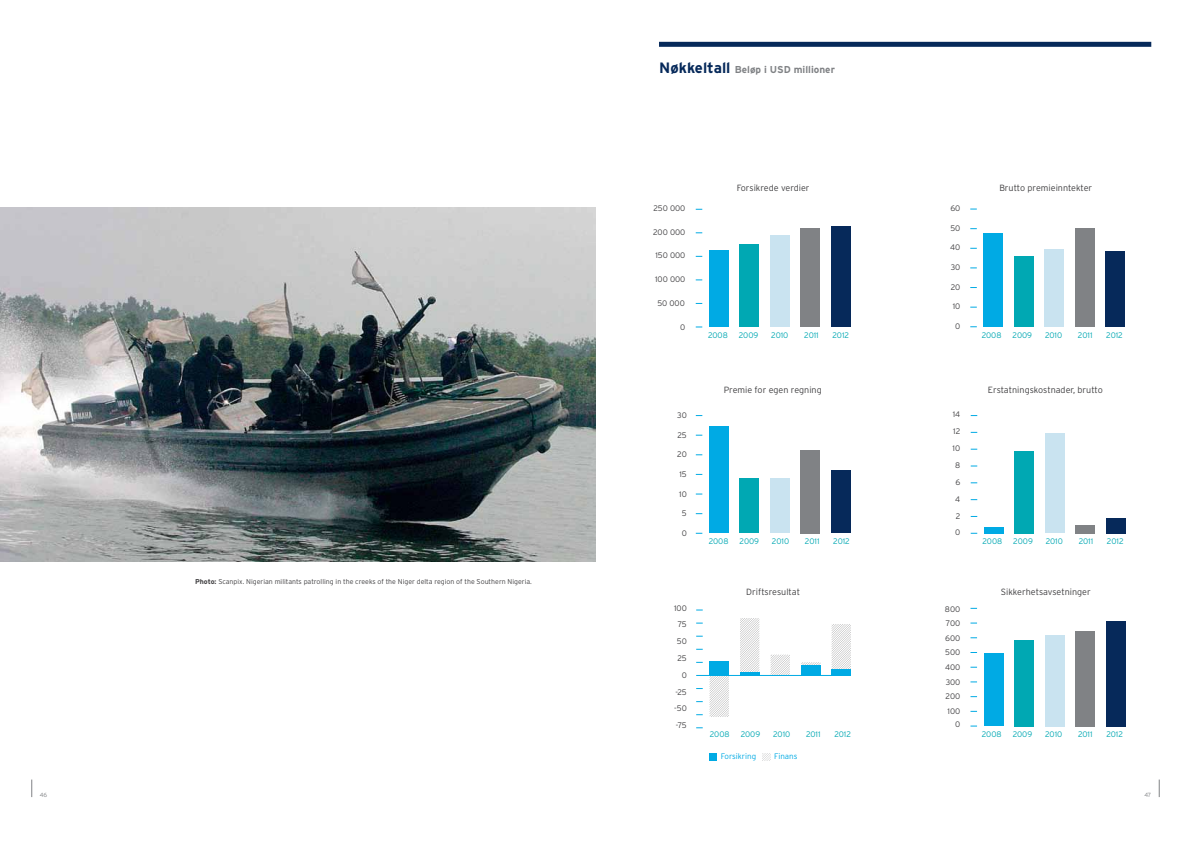
<style>
.page{position:relative;width:1191px;height:842px;background:#fff}
.page>*{position:absolute;margin:0;border:0;box-sizing:border-box;transform-origin:0 0}
.t1{font:700 10px "Interstate";color:#808285}
.t2{font:300 9px "Interstate";color:#414042}
.t3{font:300 8px "Interstate";color:#00a8b3}
.t4{font:300 8px/16.9px "Interstate";color:#414042}
.t5{font:300 8px "Interstate";color:#00aae4}
.t6{font:300 7px "Interstate";color:#414042}
.t7{font:300 6px "Interstate";color:#808285}
.s1{font-weight:700}
.s2{font-size:15px;color:#06295a}
</style>
<div class="page">
<img style="left:0;top:207px;width:595px;height:354px">
<div style="left:709px;top:251px;width:19px;height:76px;background:#00aae4"></div>
<div style="left:739px;top:244px;width:20px;height:83px;background:#00a8b3"></div>
<div style="left:770px;top:236px;width:19px;height:91px;background:#c9e3f0"></div>
<div style="left:800px;top:229px;width:20px;height:98px;background:#808285"></div>
<div style="left:831px;top:226px;width:19px;height:101px;background:#06295a"></div>
<div style="left:709px;top:426px;width:19px;height:107px;background:#00aae4"></div>
<div style="left:739px;top:478px;width:20px;height:55px;background:#00a8b3"></div>
<div style="left:770px;top:478px;width:19px;height:55px;background:#c9e3f0"></div>
<div style="left:800px;top:450px;width:20px;height:83px;background:#808285"></div>
<div style="left:831px;top:471px;width:19px;height:62px;background:#06295a"></div>
<div style="left:984px;top:527px;width:19px;height:6px;background:#00aae4"></div>
<div style="left:1014px;top:451px;width:20px;height:82px;background:#00a8b3"></div>
<div style="left:1045px;top:434px;width:19px;height:99px;background:#c9e3f0"></div>
<div style="left:1075px;top:525px;width:20px;height:8px;background:#808285"></div>
<div style="left:1106px;top:518px;width:19px;height:15px;background:#06295a"></div>
<div style="left:984px;top:654px;width:19px;height:72px;background:#00aae4"></div>
<div style="left:1014px;top:640px;width:19px;height:86px;background:#00a8b3"></div>
<div style="left:1045px;top:635px;width:19px;height:91px;background:#c9e3f0"></div>
<div style="left:1075px;top:631px;width:19px;height:95px;background:#808285"></div>
<div style="left:1106px;top:621px;width:19px;height:105px;background:#06295a"></div>
<div style="left:983px;top:233px;width:20px;height:94px;background:#00aae4"></div>
<div style="left:1014px;top:256px;width:19px;height:71px;background:#00a8b3"></div>
<div style="left:1044px;top:250px;width:20px;height:77px;background:#c9e3f0"></div>
<div style="left:1075px;top:229px;width:19px;height:98px;background:#808285"></div>
<div style="left:1105px;top:251px;width:20px;height:76px;background:#06295a"></div>
<svg style="left:709px;top:676px;width:20px;height:41px"></svg>
<svg style="left:831px;top:624px;width:20px;height:45px"></svg>
<svg style="left:801px;top:662px;width:20px;height:8px"></svg>
<svg style="left:770px;top:655px;width:20px;height:20px"></svg>
<svg style="left:740px;top:618px;width:20px;height:57px"></svg>
<hr style="left:740px;top:672px;width:19px;height:3px;background:#00aae4">
<div style="left:831px;top:669px;width:20px;height:6px;background:#00aae4"></div>
<hr style="left:696px;top:675px;width:155px;height:1px;background:#00aae4">
<div style="left:709px;top:661px;width:20px;height:14px;background:#00aae4"></div>
<div style="left:801px;top:665px;width:19px;height:10px;background:#00aae4"></div>
<div style="left:709px;top:753px;width:8px;height:7px;background:#00aae4"></div>
<svg style="left:762px;top:753px;width:8px;height:7px"></svg>
<svg style="left:31px;top:779px;width:1px;height:18px"></svg>
<div style="left:659px;top:42px;width:492px;height:5px;background:#06295a"></div>
<svg style="left:1159px;top:779px;width:1px;height:18px"></svg>
<p class="t6" style="left:195px;top:577px;width:338px"><span class="s1">Photo:</span> Scanpix. Nigerian militants patrolling in the creeks of the Niger delta region of the Southern Nigeria.</p>
<p class="t1" style="left:659px;top:64px;width:177px"><span class="s2">Nøkkeltall</span> Beløp i USD millioner</p>
<p class="t4" style="left:653px;top:200px;width:33px">250 000</p>
<p class="t4" style="left:653px;top:223px;width:34px">200 000</p>
<p class="t4" style="left:655px;top:247px;width:31px">150 000</p>
<p class="t4" style="left:655px;top:271px;width:32px">100 000</p>
<p class="t4" style="left:657px;top:294px;width:29px">50 000</p>
<p class="t4" style="left:680px;top:318px;width:7px">0</p>
<p class="t4" style="left:677px;top:407px;width:11px">30</p>
<p class="t4" style="left:677px;top:426px;width:11px">25</p>
<p class="t4" style="left:677px;top:446px;width:11px">20</p>
<p class="t4" style="left:679px;top:466px;width:9px">15</p>
<p class="t4" style="left:679px;top:485px;width:9px">10</p>
<p class="t4" style="left:682px;top:505px;width:6px">5</p>
<p class="t4" style="left:681px;top:524px;width:7px">0</p>
<p class="t4" style="left:674px;top:600px;width:14px">100</p>
<p class="t4" style="left:677px;top:616px;width:11px">75<br>50</p>
<p class="t4" style="left:677px;top:649px;width:11px">25</p>
<p class="t4" style="left:681px;top:666px;width:7px">0</p>
<p class="t4" style="left:675px;top:683px;width:13px">-25</p>
<p class="t4" style="left:674px;top:700px;width:14px">-50 -75</p>
<p class="t2" style="left:736px;top:183px;width:74px">Forsikrede verdier</p>
<p class="t3" style="left:708px;top:331px;width:21px">2008</p>
<p class="t3" style="left:739px;top:331px;width:21px">2009</p>
<p class="t3" style="left:771px;top:331px;width:19px">2010</p>
<p class="t3" style="left:804px;top:331px;width:16px">2011</p>
<p class="t3" style="left:832px;top:331px;width:18px">2012</p>
<p class="t2" style="left:723px;top:385px;width:100px">Premie for egen regning</p>
<p class="t3" style="left:708px;top:536px;width:21px">2008</p>
<p class="t3" style="left:739px;top:536px;width:21px">2009</p>
<p class="t3" style="left:772px;top:536px;width:19px">2010</p>
<p class="t3" style="left:805px;top:536px;width:16px">2011</p>
<p class="t3" style="left:833px;top:536px;width:18px">2012</p>
<p class="t2" style="left:746px;top:587px;width:55px">Driftsresultat</p>
<p class="t3" style="left:710px;top:730px;width:21px">2008</p>
<p class="t3" style="left:740px;top:730px;width:21px">2009</p>
<p class="t3" style="left:773px;top:730px;width:19px">2010</p>
<p class="t3" style="left:806px;top:730px;width:16px">2011</p>
<p class="t3" style="left:834px;top:730px;width:18px">2012</p>
<p class="t5" style="left:720px;top:752px;width:37px">Forsikring</p>
<p class="t5" style="left:774px;top:752px;width:25px">Finans</p>
<p class="t4" style="left:950px;top:200px;width:12px">60</p>
<p class="t4" style="left:950px;top:219px;width:11px">50</p>
<p class="t4" style="left:950px;top:239px;width:12px">40</p>
<p class="t4" style="left:950px;top:259px;width:11px">30</p>
<p class="t4" style="left:950px;top:278px;width:11px">20</p>
<p class="t4" style="left:952px;top:298px;width:9px">10</p>
<p class="t4" style="left:955px;top:317px;width:7px">0</p>
<p class="t4" style="left:952px;top:406px;width:9px">14</p>
<p class="t4" style="left:953px;top:422px;width:9px">12</p>
<p class="t4" style="left:952px;top:439px;width:9px">10</p>
<p class="t4" style="left:955px;top:456px;width:7px">8</p>
<p class="t4" style="left:955px;top:473px;width:6px">6</p>
<p class="t4" style="left:955px;top:490px;width:6px">4</p>
<p class="t4" style="left:955px;top:507px;width:6px">2</p>
<p class="t4" style="left:955px;top:524px;width:7px">0</p>
<p class="t4" style="left:945px;top:600px;width:17px">800</p>
<p class="t4" style="left:946px;top:614px;width:16px">700</p>
<p class="t4" style="left:945px;top:630px;width:17px;line-height:14.6px">600<br>500</p>
<p class="t4" style="left:945px;top:659px;width:17px;line-height:15.1px">400<br>300</p>
<p class="t4" style="left:945px;top:689px;width:16px;line-height:14.9px">200<br>100</p>
<p class="t4" style="left:955px;top:716px;width:7px">0</p>
<p class="t2" style="left:999px;top:183px;width:94px">Brutto premieinntekter</p>
<p class="t3" style="left:981px;top:331px;width:21px">2008</p>
<p class="t3" style="left:1012px;top:331px;width:21px">2009</p>
<p class="t3" style="left:1045px;top:331px;width:19px">2010</p>
<p class="t3" style="left:1078px;top:331px;width:16px">2011</p>
<p class="t3" style="left:1106px;top:331px;width:18px">2012</p>
<p class="t2" style="left:988px;top:385px;width:116px">Erstatningskostnader, brutto</p>
<p class="t3" style="left:982px;top:537px;width:21px">2008</p>
<p class="t3" style="left:1013px;top:537px;width:21px">2009</p>
<p class="t3" style="left:1045px;top:537px;width:19px">2010</p>
<p class="t3" style="left:1078px;top:537px;width:16px">2011</p>
<p class="t3" style="left:1107px;top:537px;width:18px">2012</p>
<p class="t2" style="left:1000px;top:587px;width:91px">Sikkerhetsavsetninger</p>
<p class="t3" style="left:981px;top:729px;width:21px">2008</p>
<p class="t3" style="left:1012px;top:729px;width:21px">2009</p>
<p class="t3" style="left:1045px;top:729px;width:19px">2010</p>
<p class="t3" style="left:1078px;top:729px;width:16px">2011</p>
<p class="t3" style="left:1106px;top:729px;width:18px">2012</p>
<p class="t7" style="left:40px;top:792px;width:9px">46</p>
<p class="t7" style="left:1144px;top:792px;width:8px">47</p>
</div>
